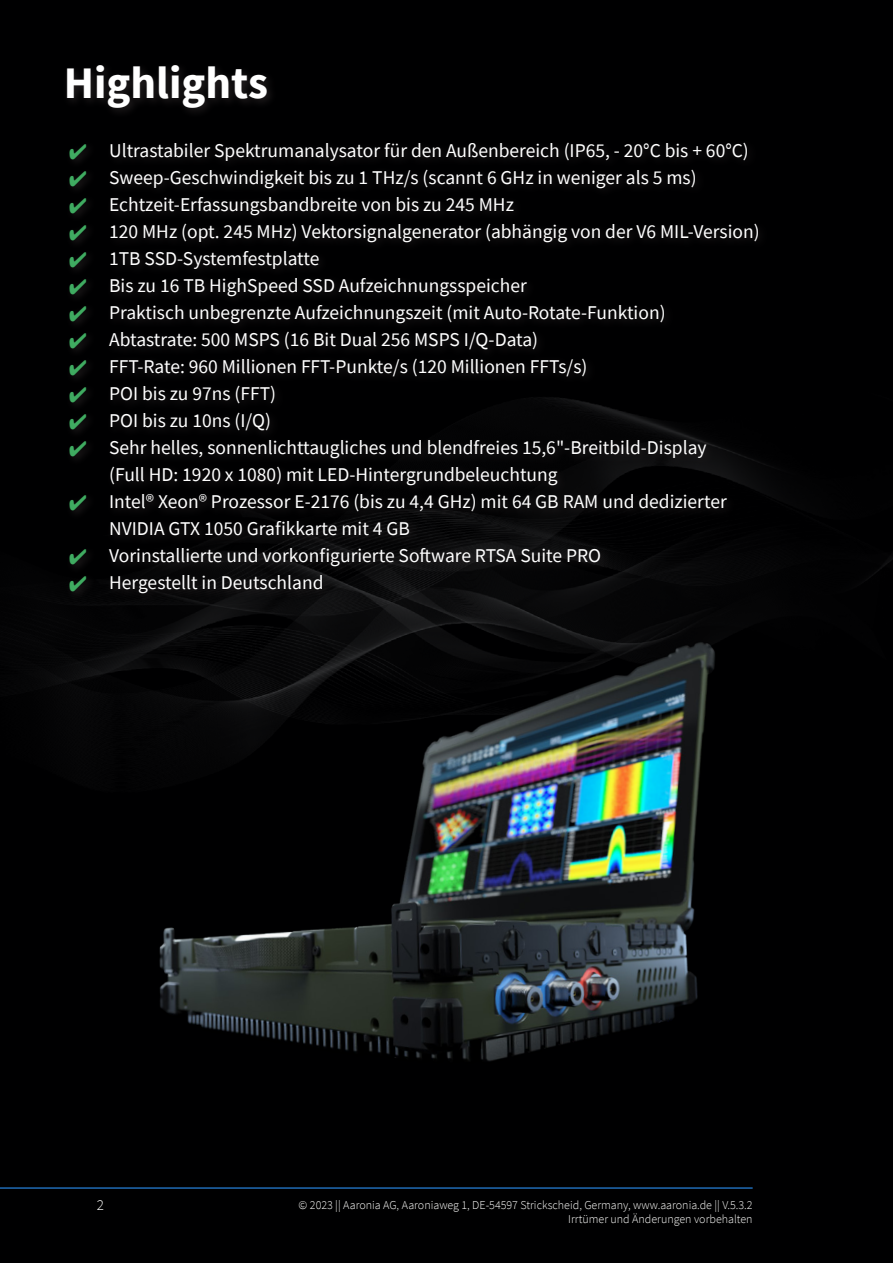
<style>
.page{position:relative;width:893px;height:1263px;background:#000001}
.page>*{position:absolute;margin:0;border:0;box-sizing:border-box;transform-origin:0 0}
.t1{font:700 45px "Source Sans Pro";color:#fff}
.t2{font:19.5px "Source Sans Pro";color:#fff}
.t3{font:300 15px "Source Sans Pro";color:#fff}
.t4{font:300 12px/14.4px "Source Sans Pro";color:#fff;text-align:right}
</style>
<div class="page">
<svg style="left:68px;top:69px;width:203px;height:43px;fill:#0d0c0d"></svg>
<img style="left:0;top:593px;width:753px;height:596px">
<svg style="left:72px;top:150px;width:14px;height:9px"></svg>
<svg style="left:72px;top:177px;width:14px;height:9px"></svg>
<svg style="left:72px;top:204px;width:14px;height:9px"></svg>
<svg style="left:72px;top:232px;width:14px;height:8px"></svg>
<svg style="left:72px;top:259px;width:14px;height:8px"></svg>
<svg style="left:72px;top:286px;width:14px;height:8px"></svg>
<svg style="left:72px;top:313px;width:14px;height:8px"></svg>
<svg style="left:72px;top:340px;width:14px;height:35px"></svg>
<svg style="left:72px;top:394px;width:14px;height:8px"></svg>
<svg style="left:72px;top:421px;width:14px;height:8px"></svg>
<svg style="left:72px;top:448px;width:14px;height:8px"></svg>
<svg style="left:72px;top:502px;width:14px;height:8px"></svg>
<svg style="left:72px;top:556px;width:14px;height:8px"></svg>
<svg style="left:71px;top:582px;width:15px;height:9px"></svg>
<p class="t1" style="left:64px;top:53px;width:206px">Highlights</p>
<p class="t2" style="left:109px;top:138px;width:641px">Ultrastabiler Spektrumanalysator für den Außenbereich (IP65, - 20°C bis + 60°C)</p>
<p class="t2" style="left:109px;top:165px;width:589px">Sweep-Geschwindigkeit bis zu 1 THz/s (scannt 6 GHz in weniger als 5 ms)</p>
<p class="t2" style="left:109px;top:192px;width:406px">Echtzeit-Erfassungsbandbreite von bis zu 245 MHz</p>
<p class="t2" style="left:109px;top:219px;width:652px">120 MHz (opt. 245 MHz) Vektorsignalgenerator (abhängig von der V6 MIL-Version)</p>
<p class="t2" style="left:109px;top:246px;width:212px">1TB SSD-Systemfestplatte</p>
<p class="t2" style="left:109px;top:273px;width:419px">Bis zu 16 TB HighSpeed SSD Aufzeichnungsspeicher</p>
<p class="t2" style="left:109px;top:300px;width:558px">Praktisch unbegrenzte Aufzeichnungszeit (mit Auto-Rotate-Funktion)</p>
<p class="t2" style="left:109px;top:327px;width:430px">Abtastrate: 500 MSPS (16 Bit Dual 256 MSPS I/Q-Data)</p>
<p class="t2" style="left:109px;top:354px;width:480px">FFT-Rate: 960 Millionen FFT-Punkte/s (120 Millionen FFTs/s)</p>
<p class="t2" style="left:109px;top:381px;width:168px">POI bis zu 97ns (FFT)</p>
<p class="t2" style="left:109px;top:408px;width:163px">POI bis zu 10ns (I/Q)</p>
<p class="t2" style="left:109px;top:435px;width:599px">Sehr helles, sonnenlichttaugliches und blendfreies 15,6"-Breitbild-Display</p>
<p class="t2" style="left:109px;top:462px;width:450px">(Full HD: 1920 x 1080) mit LED-Hintergrundbeleuchtung</p>
<p class="t2" style="left:109px;top:489px;width:619px">Intel® Xeon® Prozessor E-2176 (bis zu 4,4 GHz) mit 64 GB RAM und dedizierter</p>
<p class="t2" style="left:109px;top:516px;width:302px">NVIDIA GTX 1050 Grafikkarte mit 4 GB</p>
<p class="t2" style="left:109px;top:543px;width:494px">Vorinstallierte und vorkonfigurierte Software RTSA Suite PRO</p>
<p class="t2" style="left:109px;top:570px;width:216px">Hergestellt in Deutschland</p>
<p class="t3" style="left:97px;top:1196px;width:9px">2</p>
<p class="t4" style="left:299px;top:1198px;width:456px">© 2023 || Aaronia AG, Aaroniaweg 1, DE-54597 Strickscheid, Germany, www.aaronia.de || V.5.3.2<br>Irrtümer und Änderungen vorbehalten</p>
</div>
